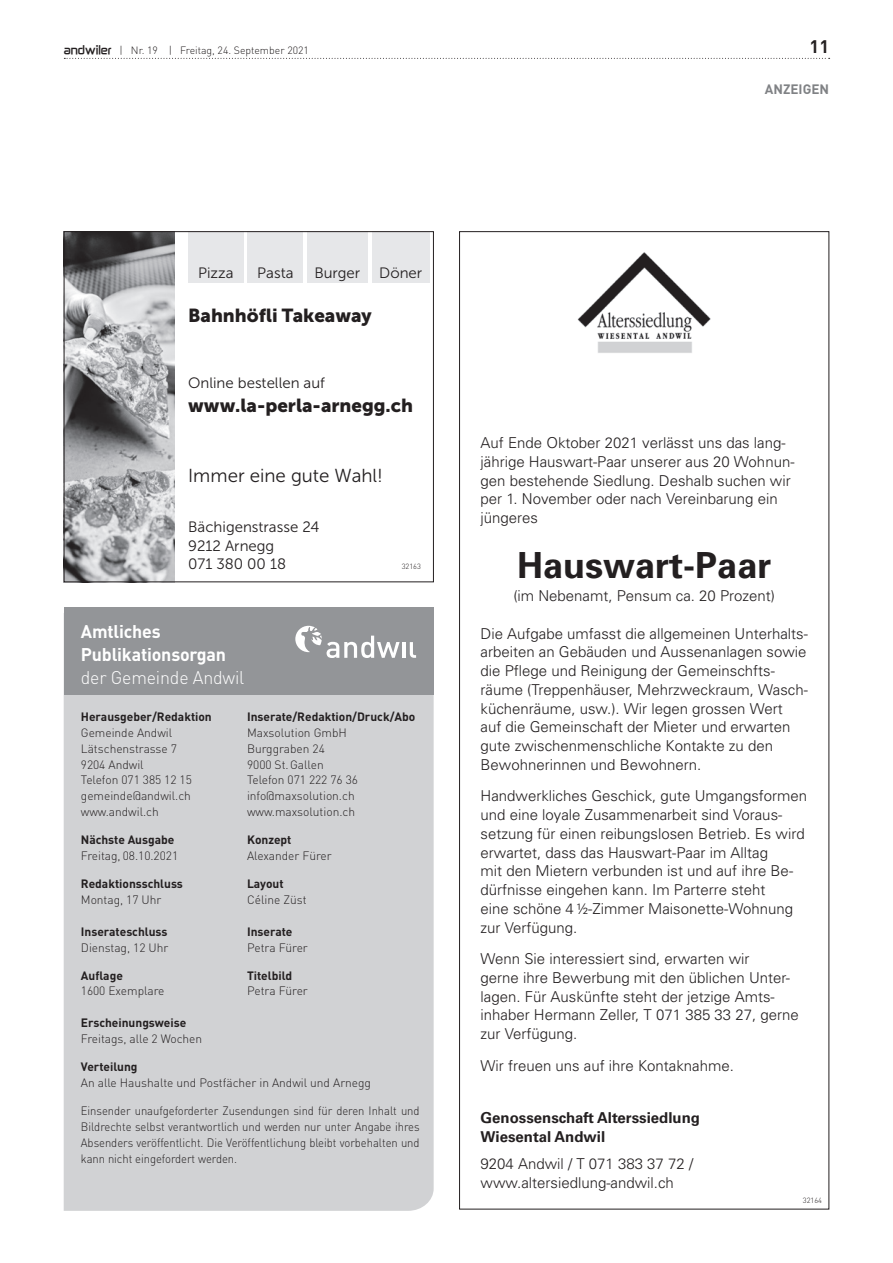
<style>
.page{position:relative;width:893px;height:1263px;background:#fff}
.page>*{position:absolute;margin:0;border:0;box-sizing:border-box;transform-origin:0 0}
.t1{font:700 36px "Univers";color:#231f20}
.t2{font:18.75px "Museo Sans 900";color:#231f20}
.t3{font:18.75px "Museo Sans 300";color:#231f20}
.t4{font:700 18.15px/22.6px "DIN";letter-spacing:-.01em;color:#fff}
.t5{font:300 18.15px "DIN";letter-spacing:-.01em;color:#fff}
.t6{font:700 18px "DIN";color:#231f20}
.t7{font:300 15px/18.8px "Univers";color:#231f20}
.t8{font:15px/18.8px "Museo Sans 300";color:#231f20}
.t9{font:700 15px/18.8px "Univers CE";color:#231f20}
.t10{font:700 13.5px "DIN";color:#808285}
.t11{font:300 12px "DIN";color:#231f20}
.t12{font:300 12px/15.9px "DIN";color:#231f20;text-align:justify;scale:.94 1}
.t13{font:700 12px "DIN";color:#231f20}
.t14{font:300 10.5px "DIN";color:#231f20}
.t15{font:300 7.5px "DIN";color:#231f20}
.s1{font-family:"Zekton";font-weight:700}
</style>
<div class="page">
<svg style="left:64px;top:58px;width:766px;height:1px"></svg>
<div style="left:64px;top:695px;width:370px;height:516px;background:#d1d2d4"></div>
<div style="left:64px;top:608px;width:370px;height:87px;background:#939598"></div>
<svg style="left:295px;top:626px;width:105px;height:32px"></svg>
<hr style="left:402px;top:642px;width:4px;height:16px;background:#fff">
<svg style="left:410px;top:642px;width:6px;height:16px"></svg>
<div style="left:188px;top:231px;width:55px;height:51px;background:#e6e7e9"></div>
<div style="left:248px;top:231px;width:55px;height:51px;background:#e6e7e9"></div>
<div style="left:307px;top:231px;width:61px;height:51px;background:#e6e7e9"></div>
<div style="left:372px;top:231px;width:57px;height:51px;background:#e6e7e9"></div>
<img style="left:66px;top:233px;width:108px;height:347px">
<div style="left:64px;top:231px;width:370px;height:351px;border:1px solid #231f20"></div>
<img style="left:577px;top:252px;width:134px;height:101px">
<p class="t14" style="left:64px;top:44px;width:247px"><span class="s1">andwiler</span> | Nr. 19 | Freitag, 24. September 2021</p>
<p class="t6" style="left:810px;top:35px;width:21px">11</p>
<p class="t10" style="left:765px;top:81px;width:66px">ANZEIGEN</p>
<p class="t8" style="left:198px;top:264px;width:37px">Pizza</p>
<p class="t8" style="left:257px;top:264px;width:38px">Pasta</p>
<p class="t8" style="left:314px;top:264px;width:47px">Burger</p>
<p class="t8" style="left:379px;top:264px;width:44px">Döner</p>
<p class="t2" style="left:188px;top:305px;width:185px">Bahnhöfli Takeaway</p>
<p class="t8" style="left:188px;top:374px;width:138px">Online bestellen auf</p>
<p class="t2" style="left:188px;top:395px;width:226px">www.la-perla-arnegg.ch</p>
<p class="t3" style="left:188px;top:466px;width:196px">Immer eine gute Wahl!</p>
<p class="t8" style="left:188px;top:517px;width:133px">Bächigenstrasse 24<br>9212 Arnegg<br>071 380 00 18</p>
<p class="t15" style="left:402px;top:562px;width:21px">32163</p>
<p class="t4" style="left:81px;top:620px;width:147px">Amtliches<br>Publikationsorgan</p>
<p class="t5" style="left:81px;top:666px;width:165px">der Gemeinde Andwil</p>
<p class="t13" style="left:81px;top:708px;width:132px">Herausgeber/Redaktion</p>
<p class="t13" style="left:247px;top:708px;width:170px">Inserate/Redaktion/Druck/Abo</p>
<p class="t11" style="left:81px;top:725px;width:93px">Gemeinde Andwil</p>
<p class="t11" style="left:247px;top:725px;width:101px">Maxsolution GmbH</p>
<p class="t11" style="left:81px;top:741px;width:98px">Lätschenstrasse 7</p>
<p class="t11" style="left:247px;top:741px;width:79px">Burggraben 24</p>
<p class="t11" style="left:81px;top:757px;width:64px">9204 Andwil</p>
<p class="t11" style="left:247px;top:757px;width:78px">9000 St.Gallen</p>
<p class="t11" style="left:81px;top:773px;width:113px">Telefon 071 385 12 15</p>
<p class="t11" style="left:247px;top:773px;width:113px">Telefon 071 222 76 36</p>
<p class="t11" style="left:81px;top:789px;width:112px">gemeinde@andwil.ch</p>
<p class="t11" style="left:247px;top:789px;width:109px">info@maxsolution.ch</p>
<p class="t11" style="left:81px;top:804px;width:79px">www.andwil.ch</p>
<p class="t11" style="left:247px;top:804px;width:110px">www.maxsolution.ch</p>
<p class="t13" style="left:81px;top:832px;width:95px">Nächste Ausgabe</p>
<p class="t13" style="left:247px;top:832px;width:46px">Konzept</p>
<p class="t11" style="left:81px;top:848px;width:99px">Freitag, 08.10.2021</p>
<p class="t11" style="left:247px;top:848px;width:86px">Alexander Fürer</p>
<p class="t13" style="left:81px;top:876px;width:104px">Redaktionsschluss</p>
<p class="t13" style="left:247px;top:876px;width:38px">Layout</p>
<p class="t11" style="left:81px;top:892px;width:82px">Montag, 17 Uhr</p>
<p class="t11" style="left:247px;top:892px;width:61px">Céline Züst</p>
<p class="t13" style="left:81px;top:923px;width:88px">Inserateschluss</p>
<p class="t13" style="left:247px;top:923px;width:47px">Inserate</p>
<p class="t11" style="left:81px;top:940px;width:89px">Dienstag, 12 Uhr</p>
<p class="t11" style="left:247px;top:940px;width:62px">Petra Fürer</p>
<p class="t13" style="left:81px;top:967px;width:44px">Auflage</p>
<p class="t13" style="left:247px;top:967px;width:47px">Titelbild</p>
<p class="t11" style="left:81px;top:984px;width:85px">1600 Exemplare</p>
<p class="t11" style="left:247px;top:984px;width:62px">Petra Fürer</p>
<p class="t13" style="left:81px;top:1015px;width:107px">Erscheinungsweise</p>
<p class="t11" style="left:81px;top:1031px;width:123px">Freitags, alle 2 Wochen</p>
<p class="t13" style="left:81px;top:1059px;width:58px">Verteilung</p>
<p class="t11" style="left:81px;top:1075px;width:292px">An alle Haushalte und Postfächer in Andwil und Arnegg</p>
<p class="t12" style="left:81px;top:1102px;width:362px">Einsender unaufgeforderter Zusendungen sind für deren Inhalt und Bildrechte selbst verantwortlich und werden nur unter Angabe ihres Absenders veröffentlicht. Die Veröffentlichung bleibt vorbehalten und kann nicht eingefordert werden.</p>
<p class="t7" style="left:480px;top:433px;width:315px">Auf Ende Oktober 2021 verlässt uns das lang&shy;jährige Hauswart-Paar unserer aus 20 Wohnun&shy;gen bestehende Siedlung. Deshalb suchen wir per 1. November oder nach Vereinbarung ein jüngeres</p>
<h1 class="t1" style="left:517px;top:544px;width:256px">Hauswart-Paar</h1>
<p class="t7" style="left:513px;top:586px;width:263px">(im Nebenamt, Pensum ca. 20 Prozent)</p>
<p class="t7" style="left:480px;top:624px;width:329px">Die Aufgabe umfasst die allgemeinen Unterhalts&shy;arbeiten an Gebäuden und Aussenanlagen sowie die Pflege und Reinigung der Gemeinschfts&shy;räume (Treppenhäuser, Mehrzweckraum, Wasch&shy;küchenräume, usw.). Wir legen grossen Wert<br>auf die Gemeinschaft der Mieter und erwarten gute zwischenmenschliche Kontakte zu den Bewohnerinnen und Bewohnern.</p>
<p class="t7" style="left:480px;top:787px;width:328px">Handwerkliches Geschick, gute Umgangsformen und eine loyale Zusammenarbeit sind Voraus&shy;setzung für einen reibungslosen Betrieb. Es wird erwartet, dass das Hauswart-Paar im Alltag<br>mit den Mietern verbunden ist und auf ihre Be&shy;dürfnisse eingehen kann. Im Parterre steht<br>eine schöne 4½-Zimmer Maisonette-Wohnung zur Verfügung.</p>
<p class="t7" style="left:480px;top:949px;width:320px">Wenn Sie interessiert sind, erwarten wir<br>gerne ihre Bewerbung mit den üblichen Unter&shy;lagen. Für Auskünfte steht der jetzige Amts&shy;inhaber Hermann Zeller, T 071 385 33 27, gerne zur Verfügung.</p>
<p class="t7" style="left:480px;top:1056px;width:255px">Wir freuen uns auf ihre Kontaknahme.</p>
<p class="t9" style="left:480px;top:1109px;width:221px">Genossenschaft Alterssiedlung<br>Wiesental Andwil</p>
<p class="t7" style="left:480px;top:1155px;width:214px">9204 Andwil / T 071 383 37 72 / www.altersiedlung-andwil.ch</p>
<p class="t15" style="left:803px;top:1195px;width:21px">32164</p>
</div>
